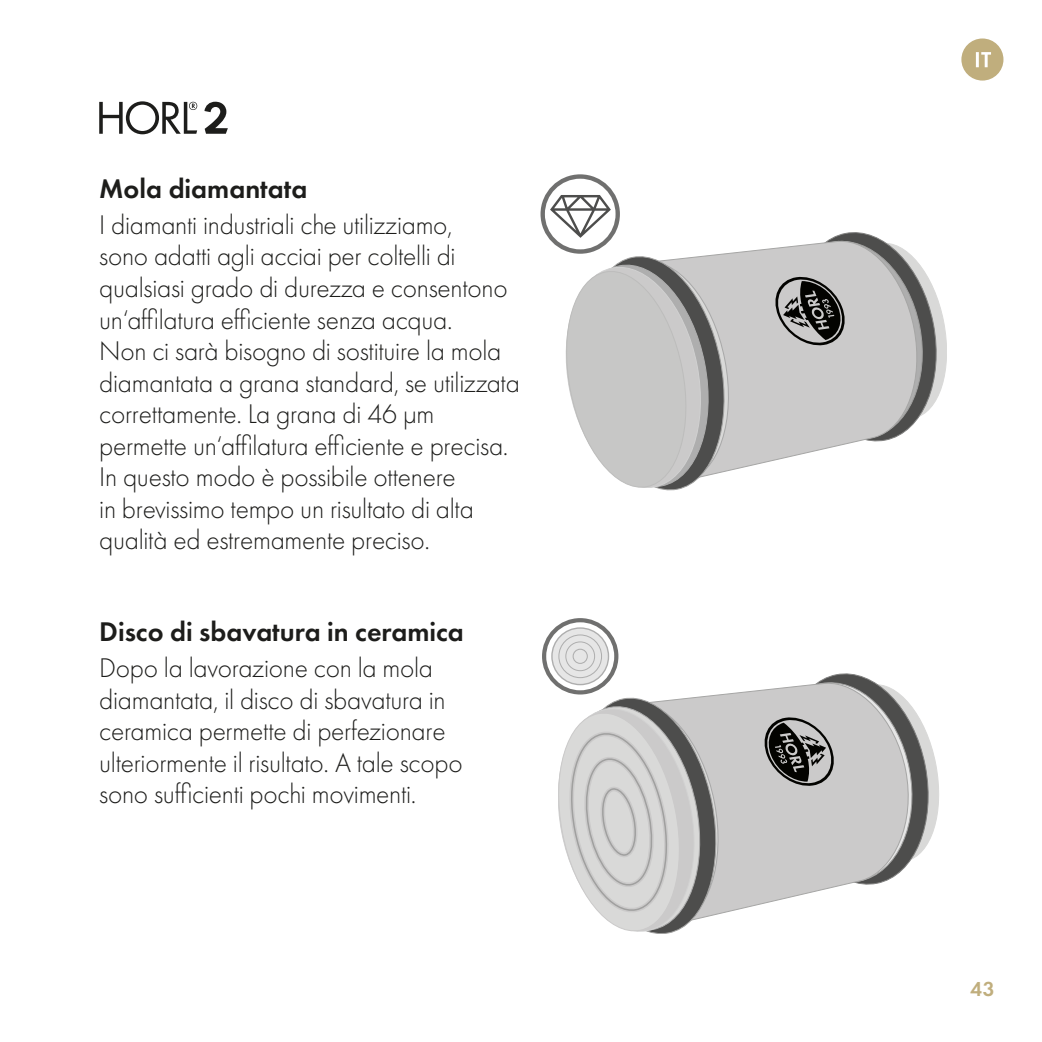
<style>
.page{position:relative;width:1042px;height:1042px;background:#fff}
.page>*{position:absolute;margin:0;border:0;box-sizing:border-box;transform-origin:0 0}
.t1{font:300 28px/31.5px "Futura PT";letter-spacing:-.01em;color:#1d1d1b}
.t2{font:600 28px "Futura PT";color:#1d1d1b}
.t3{font:600 21px "Futura PT";color:#c0ae7d}
</style>
<div class="page">
<svg style="left:961px;top:38px;width:42px;height:43px"></svg>
<svg style="left:736px;top:248px;width:98px;height:222px;background:#d1d0d0"></svg>
<svg style="left:771px;top:232px;width:176px;height:215px;background:#bbbaba"></svg>
<svg style="left:726px;top:690px;width:96px;height:223px;background:#d1d0d0"></svg>
<svg style="left:760px;top:673px;width:179px;height:217px;background:#bab9b9"></svg>
<svg style="left:542px;top:618px;width:184px;height:316px"></svg>
<div style="left:552px;top:628px;width:56px;height:56px;background:#e6e6e6;border-radius:50%"></div>
<div style="left:551px;top:627px;width:58px;height:58px;border:1px solid #aeaeae;border-radius:50%"></div>
<div style="left:558px;top:634px;width:44px;height:44px;border:1px solid #aeaeae;border-radius:50%"></div>
<div style="left:565px;top:641px;width:30px;height:30px;border:1px solid #aeaeae;border-radius:50%"></div>
<div style="left:572px;top:649px;width:16px;height:15px;border:1px solid #aeaeae;border-radius:50%"></div>
<svg style="left:99px;top:101px;width:98px;height:33px"></svg>
<svg style="left:204px;top:102px;width:24px;height:32px"></svg>
<svg style="left:540px;top:174px;width:196px;height:316px"></svg>
<p class="t2" style="left:99px;top:171px;width:210px">Mola diamantata</p>
<p class="t1" style="left:99px;top:209px;width:422px">I diamanti industriali che utilizziamo,<br>sono adatti agli acciai per coltelli di qualsiasi grado di durezza e consentono un‘affilatura efficiente senza acqua.<br>Non ci sarà bisogno di sostituire la mola diamantata a grana standard, se utilizzata correttamente. La grana di 46 μm permette un‘affilatura efficiente e precisa.<br>In questo modo è possibile ottenere<br>in brevissimo tempo un risultato di alta qualità ed estremamente preciso.</p>
<p class="t2" style="left:99px;top:614px;width:366px">Disco di sbavatura in ceramica</p>
<p class="t1" style="left:99px;top:652px;width:365px">Dopo la lavorazione con la mola diamantata, il disco di sbavatura in ceramica permette di perfezionare ulteriormente il risultato. A tale scopo sono sufficienti pochi movimenti.</p>
<p class="t3" style="left:970px;top:976px;width:26px">43</p>
</div>
